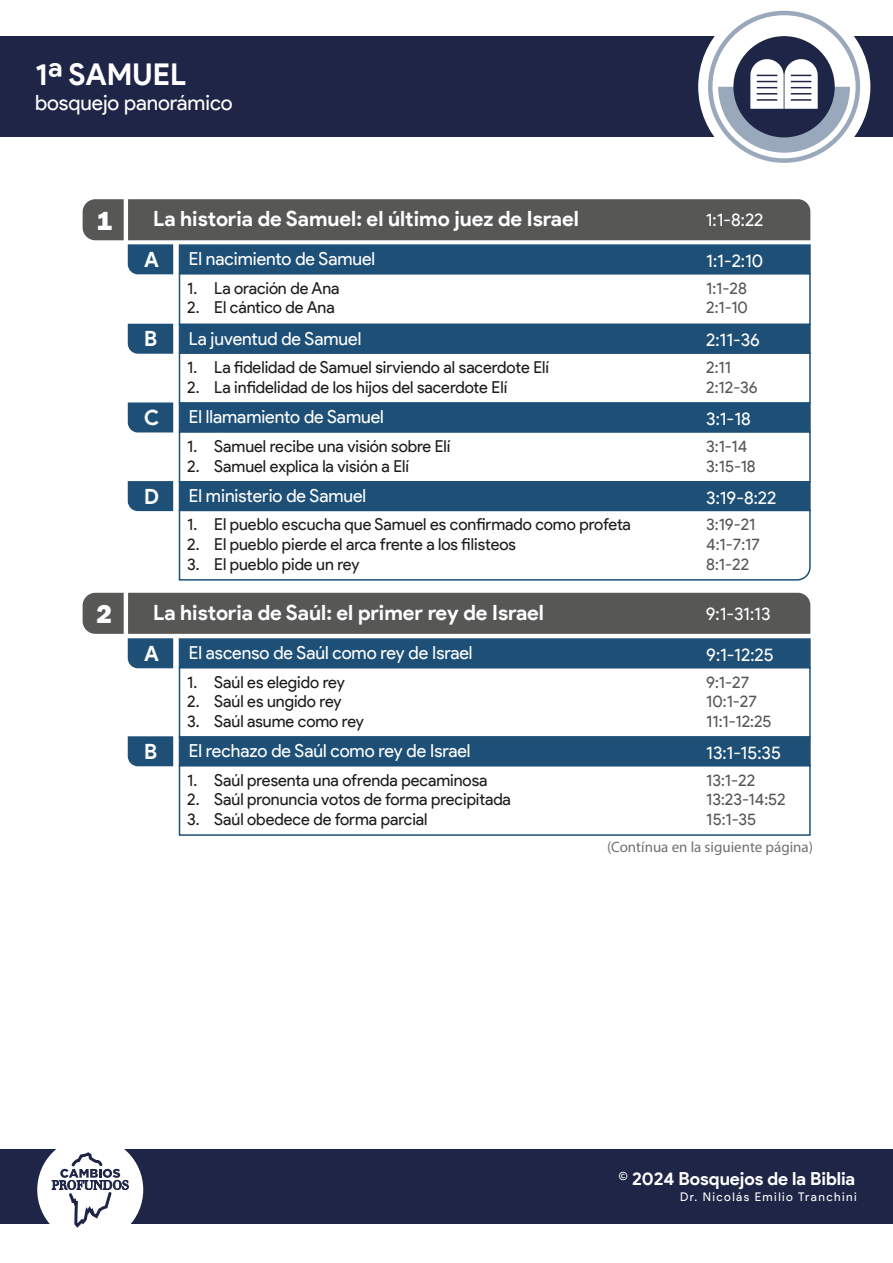
<style>
.page{position:relative;width:893px;height:1263px;background:#fff}
.page>*{position:absolute;margin:0;border:0;box-sizing:border-box;transform-origin:0 0}
.t1{font:700 30px "Product Sans";color:#fff}
.t2{font:800 27px "Franklin Gothic";color:#fff}
.t3{font:700 21px "Product Sans";color:#fff}
.t4{font:21px "Product Sans";color:#fff}
.t5{font:18px "Product Sans";color:#fff}
.t6{font:700 18px "Product Sans";letter-spacing:-.005em;color:#fff}
.t7{font:16.5px "Product Sans";letter-spacing:-.005em;color:#1d1d1b}
.t8{font:16.5px/19.8px "Product Sans";color:#575756}
.t9{font:15px "Myriad Pro";color:#70706f}
.t10{font:12px "Product Sans";letter-spacing:.12em;color:#fff}
</style>
<div class="page">
<svg style="left:83px;top:199px;width:727px;height:76px;background:#516472"></svg>
<div style="left:179px;top:324px;width:632px;height:30px;background:#1e5077;border:2px solid #1e5077"></div>
<svg style="left:127px;top:323px;width:47px;height:31px"></svg>
<div style="left:179px;top:431px;width:632px;height:51px;border:2px solid #1e5077"></div>
<div style="left:179px;top:402px;width:632px;height:30px;background:#1e5077;border:2px solid #1e5077"></div>
<svg style="left:127px;top:402px;width:47px;height:31px"></svg>
<svg style="left:178px;top:509px;width:633px;height:72px"></svg>
<div style="left:179px;top:481px;width:632px;height:30px;background:#1e5077"></div>
<svg style="left:127px;top:481px;width:47px;height:31px"></svg>
<svg style="left:83px;top:593px;width:727px;height:76px;background:#526472"></svg>
<div style="left:179px;top:765px;width:632px;height:71px;border:2px solid #1e5077"></div>
<div style="left:179px;top:736px;width:632px;height:30px;background:#1e5077;border:2px solid #1e5077"></div>
<svg style="left:127px;top:736px;width:47px;height:31px"></svg>
<div style="left:0;top:36px;width:893px;height:101px;background:#1e2546"></div>
<div style="left:698px;top:1px;width:172px;height:172px;background:#fff;border-radius:50%"></div>
<div style="left:0;top:1150px;width:893px;height:74px;background:#1e2546"></div>
<div style="left:37px;top:1137px;width:106px;height:106px;background:#fff;border-radius:50%"></div>
<svg style="left:52px;top:1149px;width:77px;height:79px"></svg>
<svg style="left:710px;top:13px;width:148px;height:148px"></svg>
<div style="left:708px;top:11px;width:152px;height:152px;border:4px solid #9aa8bc;border-radius:50%"></div>
<div style="left:733px;top:36px;width:102px;height:101px;background:#1e2546;border-radius:50%"></div>
<svg style="left:718px;top:59px;width:132px;height:94px"></svg>
<hr style="left:791px;top:93px;width:20px;height:2px;background:#1e2546">
<hr style="left:791px;top:99px;width:20px;height:2px;background:#1e2546">
<h1 class="t1" style="left:35px;top:56px;width:152px">1ª SAMUEL</h1>
<p class="t4" style="left:35px;top:91px;width:199px">bosquejo panorámico</p>
<p class="t3" style="left:153px;top:206px;width:427px">La historia de Samuel: el último juez de Israel</p>
<p class="t5" style="left:189px;top:249px;width:188px">El nacimiento de Samuel</p>
<p class="t7" style="left:187px;top:279px;width:154px">1. La oración de Ana</p>
<p class="t7" style="left:187px;top:298px;width:149px">2. El cántico de Ana</p>
<h2 class="t2" style="left:97px;top:203px;width:17px">1</h2>
<p class="t5" style="left:706px;top:210px;width:59px">1:1-8:22</p>
<p class="t3" style="left:144px;top:247px;width:16px">A</p>
<p class="t5" style="left:706px;top:251px;width:58px">1:1-2:10</p>
<p class="t8" style="left:706px;top:278px;width:43px">1:1-28<br>2:1-10</p>
<p class="t3" style="left:144px;top:326px;width:15px">B</p>
<p class="t5" style="left:706px;top:330px;width:55px">2:11-36</p>
<p class="t5" style="left:189px;top:328px;width:174px">La juventud de Samuel</p>
<p class="t7" style="left:187px;top:358px;width:363px">1. La fidelidad de Samuel sirviendo al sacerdote Elí</p>
<p class="t7" style="left:187px;top:378px;width:322px">2. La infidelidad de los hijos del sacerdote Elí</p>
<p class="t8" style="left:706px;top:358px;width:53px">2:11<br>2:12-36</p>
<p class="t3" style="left:144px;top:405px;width:17px">C</p>
<p class="t5" style="left:706px;top:409px;width:46px">3:1-18</p>
<p class="t5" style="left:189px;top:407px;width:197px">El llamamiento de Samuel</p>
<p class="t7" style="left:187px;top:437px;width:265px">1. Samuel recibe una visión sobre Elí</p>
<p class="t7" style="left:187px;top:457px;width:223px">2. Samuel explica la visión a Elí</p>
<p class="t8" style="left:706px;top:436px;width:51px">3:1-14<br>3:15-18</p>
<p class="t5" style="left:189px;top:486px;width:179px">El ministerio de Samuel</p>
<p class="t7" style="left:187px;top:515px;width:445px">1. El pueblo escucha que Samuel es confirmado como profeta</p>
<p class="t7" style="left:187px;top:535px;width:330px">2. El pueblo pierde el arca frente a los filisteos</p>
<p class="t7" style="left:187px;top:555px;width:174px">3. El pueblo pide un rey</p>
<p class="t3" style="left:144px;top:483px;width:16px">D</p>
<p class="t5" style="left:706px;top:487px;width:72px">3:19-8:22</p>
<p class="t8" style="left:706px;top:515px;width:55px">3:19-21<br>4:1-7:17<br>8:1-22</p>
<h2 class="t2" style="left:97px;top:597px;width:17px">2</h2>
<p class="t3" style="left:153px;top:600px;width:392px">La historia de Saúl: el primer rey de Israel</p>
<p class="t5" style="left:706px;top:603px;width:66px">9:1-31:13</p>
<p class="t5" style="left:189px;top:643px;width:285px">El ascenso de Saúl como rey de Israel</p>
<p class="t7" style="left:187px;top:673px;width:159px">1. Saúl es elegido rey</p>
<p class="t7" style="left:187px;top:692px;width:156px">2. Saúl es ungido rey</p>
<p class="t7" style="left:187px;top:712px;width:178px">3. Saúl asume como rey</p>
<p class="t3" style="left:144px;top:641px;width:16px">A</p>
<p class="t5" style="left:706px;top:645px;width:69px">9:1-12:25</p>
<p class="t8" style="left:706px;top:672px;width:67px">9:1-27<br>10:1-27<br>11:1-12:25</p>
<p class="t5" style="left:189px;top:741px;width:283px">El rechazo de Saúl como rey de Israel</p>
<p class="t7" style="left:187px;top:771px;width:302px">1. Saúl presenta una ofrenda pecaminosa</p>
<p class="t7" style="left:187px;top:790px;width:325px">2. Saúl pronuncia votos de forma precipitada</p>
<p class="t7" style="left:187px;top:810px;width:242px">3. Saúl obedece de forma parcial</p>
<p class="t3" style="left:144px;top:739px;width:15px">B</p>
<p class="t5" style="left:706px;top:743px;width:76px">13:1-15:35</p>
<p class="t8" style="left:706px;top:770px;width:81px">13:1-22<br>13:23-14:52<br>15:1-35</p>
<p class="t9" style="left:607px;top:837px;width:207px">(Contínua en la siguiente página)</p>
<p class="t6" style="left:619px;top:1167px;width:238px">© 2024 Bosquejos de la Biblia</p>
<p class="t10" style="left:680px;top:1190px;width:178px">Dr. Nicolás Emilio Tranchini</p>
</div>
